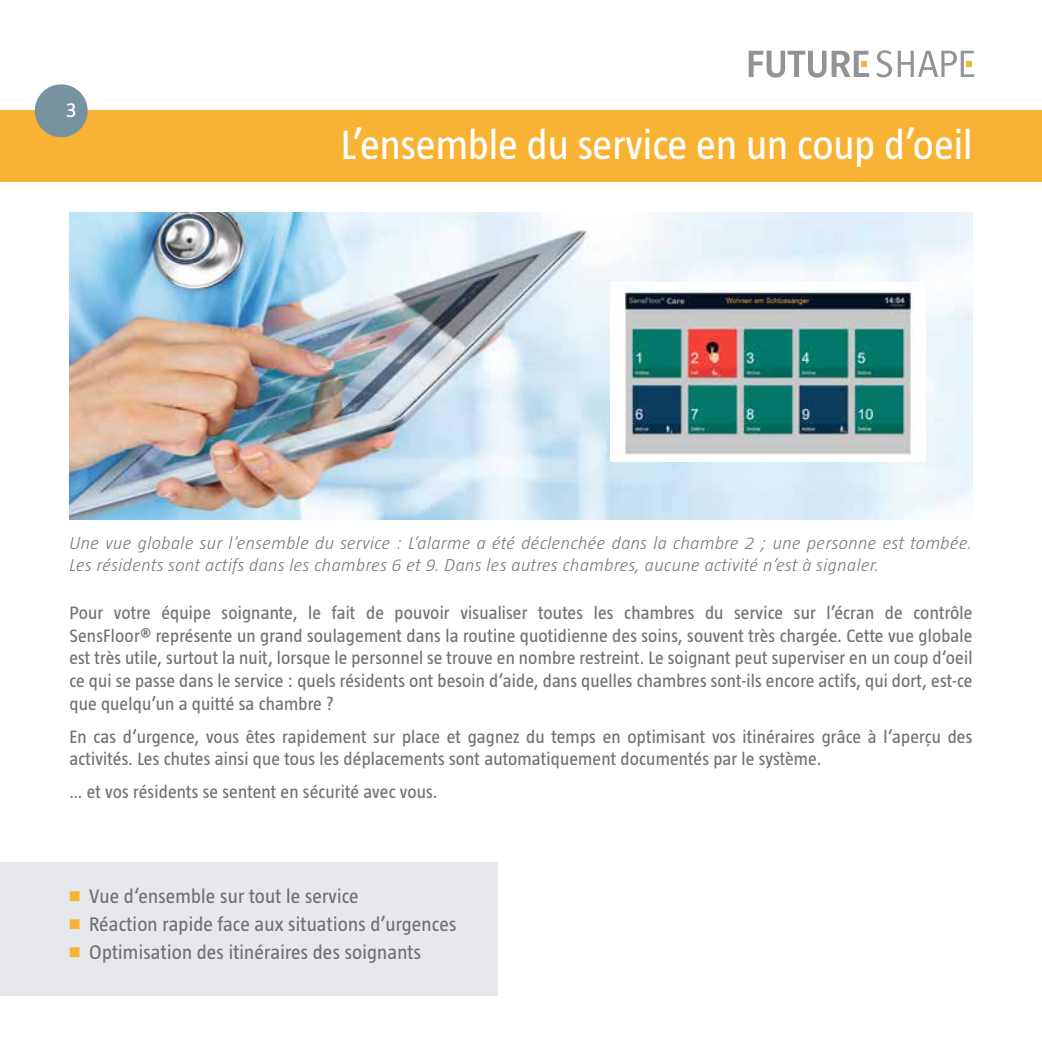
<style>
.page{position:relative;width:1042px;height:1042px;background:#fff}
.page>*{position:absolute;margin:0;border:0;box-sizing:border-box;transform-origin:0 0}
.t1{font:42px "Taz";color:#fff}
.t2{font:21px "Taz";color:#fff}
.t3{font:20.12px "Taz";letter-spacing:.01em;color:#707172}
.t4{font:18.38px/22.8px "Taz";letter-spacing:.01em;color:#707172;text-align:justify}
.t5{font:italic 300 17.5px/22.8px "Taz";letter-spacing:.02em;color:#707172;scale:1.1 1}
.s1{color:#f8b334}
</style>
<div class="page">
<div style="left:0;top:110px;width:1042px;height:72px;background:#f8b334"></div>
<div style="left:0;top:862px;width:497px;height:134px;background:#e6e8eb"></div>
<svg style="left:748px;top:51px;width:121px;height:27px"></svg>
<svg style="left:876px;top:50px;width:16px;height:28px"></svg>
<svg style="left:898px;top:51px;width:76px;height:26px"></svg>
<img style="left:69px;top:212px;width:903px;height:308px">
<img style="left:610px;top:284px;width:315px;height:177px">
<div style="left:35px;top:84px;width:53px;height:53px;background:#76939f;border-radius:50%"></div>
<p class="t2" style="left:66px;top:99px;width:12px">3</p>
<h1 class="t1" style="left:341px;top:123px;width:633px">L’ensemble du service en un coup d’oeil</h1>
<p class="t5" style="left:69px;top:531px;width:822px">Une vue globale sur l‘ensemble du service : L‘alarme a été déclenchée dans la chambre 2 ; une personne est tombée.<br>Les résidents sont actifs dans les chambres 6 et 9. Dans les autres chambres, aucune activité n’est à signaler.</p>
<p class="t4" style="left:69px;top:601px;width:904px">Pour votre équipe soignante, le fait de pouvoir visualiser toutes les chambres du service sur l’écran de contrôle SensFloor® représente un grand soulagement dans la routine quotidienne des soins, souvent très chargée. Cette vue globale est très utile, surtout la nuit, lorsque le personnel se trouve en nombre restreint. Le soignant peut superviser en un coup d‘oeil ce qui se passe dans le service : quels résidents ont besoin d‘aide, dans quelles chambres sont-ils encore actifs, qui dort, est-ce que quelqu’un a quitté sa chambre ?</p>
<p class="t4" style="left:69px;top:725px;width:904px">En cas d‘urgence, vous êtes rapidement sur place et gagnez du temps en optimisant vos itinéraires grâce à l‘aperçu des activités. Les chutes ainsi que tous les déplacements sont automatiquement documentés par le système.</p>
<p class="t4" style="left:69px;top:780px;width:369px">… et vos résidents se sentent en sécurité avec vous.</p>
<p class="t3" style="left:69px;top:885px;width:291px"><span class="s1">■</span> Vue d‘ensemble sur tout le service</p>
<p class="t3" style="left:69px;top:913px;width:388px"><span class="s1">■</span> Réaction rapide face aux situations d’urgences</p>
<p class="t3" style="left:69px;top:941px;width:353px"><span class="s1">■</span> Optimisation des itinéraires des soignants</p>
</div>
